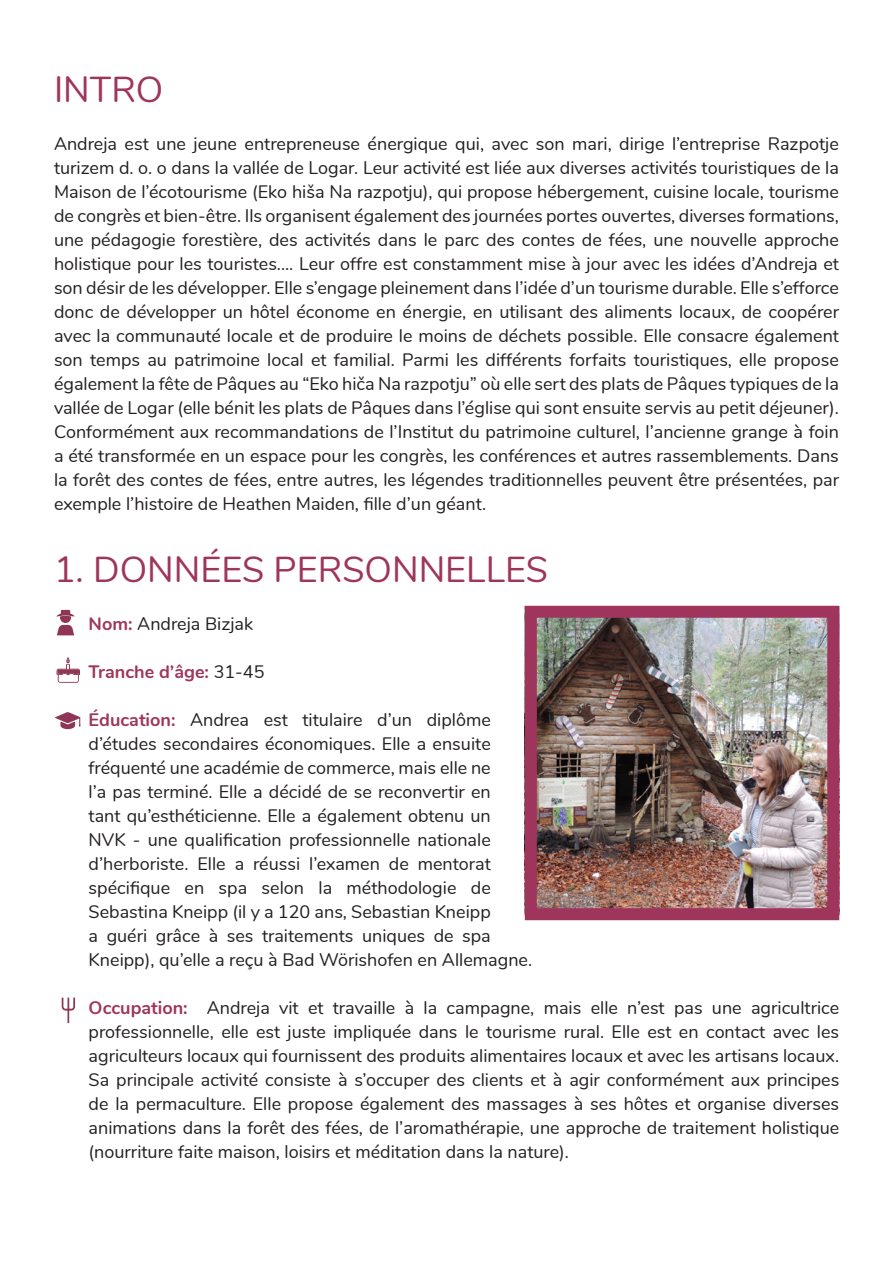
<style>
.page{position:relative;width:893px;height:1263px;background:#fff}
.page>*{position:absolute;margin:0;border:0;box-sizing:border-box;transform-origin:0 0}
.t1{font:36px "Nunito";color:#9f355c}
.t2{font:18px/24px "Nunito";color:#231f20;text-align:justify}
.t3{font:700 18px "Nunito";color:#9f355c}
.s1{font-weight:700;color:#9f355c}
.s2{font-weight:400;color:#231f20}
</style>
<div class="page">
<img style="left:538px;top:619px;width:288px;height:288px">
<div style="left:525px;top:606px;width:314px;height:314px;border:12px solid #9f355c"></div>
<svg style="left:57px;top:610px;width:18px;height:25px"></svg>
<svg style="left:57px;top:657px;width:23px;height:26px"></svg>
<svg style="left:55px;top:712px;width:26px;height:17px"></svg>
<svg style="left:62px;top:997px;width:13px;height:26px"></svg>
<p class="t1" style="left:54px;top:63px;width:111px">INTRO</p>
<p class="t2" style="left:54px;top:131px;width:787px">Andreja est une jeune entrepreneuse énergique qui, avec son mari, dirige l’entreprise Razpotje turizem d. o. o dans la vallée de Logar. Leur activité est liée aux diverses activités touristiques de la Maison de l’écotourisme (Eko hiša Na razpotju), qui propose hébergement, cuisine locale, tourisme de congrès et bien-être. Ils organisent également des journées portes ouvertes, diverses formations, une pédagogie forestière, des activités dans le parc des contes de fées, une nouvelle approche holistique pour les touristes.... Leur offre est constamment mise à jour avec les idées d’Andreja et son désir de les développer. Elle s’engage pleinement dans l’idée d’un tourisme durable. Elle s’efforce donc de développer un hôtel économe en énergie, en utilisant des aliments locaux, de coopérer avec la communauté locale et de produire le moins de déchets possible. Elle consacre également son temps au patrimoine local et familial. Parmi les différents forfaits touristiques, elle propose également la fête de Pâques au “Eko hiča Na razpotju” où elle sert des plats de Pâques typiques de la vallée de Logar (elle bénit les plats de Pâques dans l’église qui sont ensuite servis au petit déjeuner).<br>Conformément aux recommandations de l’Institut du patrimoine culturel, l’ancienne grange à foin a été transformée en un espace pour les congrès, les conférences et autres rassemblements. Dans la forêt des contes de fées, entre autres, les légendes traditionnelles peuvent être présentées, par exemple l’histoire de Heathen Maiden, fille d’un géant.</p>
<p class="t1" style="left:54px;top:543px;width:495px">1. DONNÉES PERSONNELLES</p>
<p class="t2" style="left:89px;top:611px;width:166px"><span class="s1">Nom:</span> Andreja Bizjak</p>
<p class="t3" style="left:89px;top:658px;width:177px">Tranche d’âge: <span class="s2">31-45</span></p>
<p class="t2" style="left:89px;top:707px;width:445px;text-align:left"><span class="s1">Éducation:</span> Andrea est titulaire d’un diplôme d’études secondaires économiques. Elle a ensuite fréquenté une académie de commerce, mais elle ne<br>l’a pas terminé. Elle a décidé de se reconvertir en<br>tant qu’esthéticienne. Elle a également obtenu un NVK - une qualification professionnelle nationale d’herboriste. Elle a réussi l’examen de mentorat spécifique en spa selon la méthodologie de Sebastina Kneipp (il y a 120 ans, Sebastian Kneipp<br>a guéri grâce à ses traitements uniques de spa Kneipp), qu’elle a reçu à Bad Wörishofen en Allemagne.</p>
<p class="t2" style="left:89px;top:995px;width:752px"><span class="s1">Occupation:</span> Andreja vit et travaille à la campagne, mais elle n’est pas une agricultrice professionnelle, elle est juste impliquée dans le tourisme rural. Elle est en contact avec les agriculteurs locaux qui fournissent des produits alimentaires locaux et avec les artisans locaux.<br>Sa principale activité consiste à s’occuper des clients et à agir conformément aux principes de la permaculture. Elle propose également des massages à ses hôtes et organise diverses animations dans la forêt des fées, de l’aromathérapie, une approche de traitement holistique (nourriture faite maison, loisirs et méditation dans la nature).</p>
</div>
